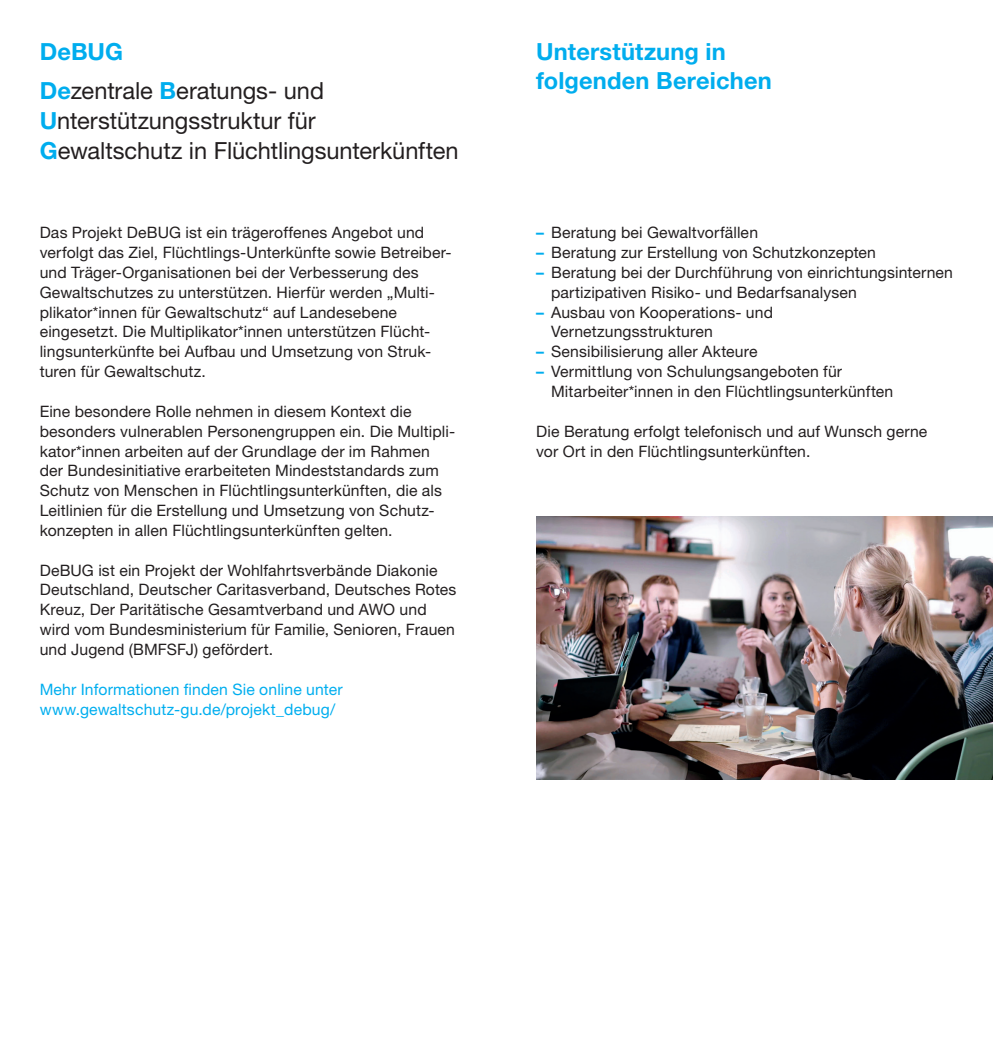
<style>
.page{position:relative;width:993px;height:1042px;background:#fff}
.page>*{position:absolute;margin:0;border:0;box-sizing:border-box;transform-origin:0 0}
.t1{font:23.62px/39.7px "Helvetica Neue LT Pro";letter-spacing:-.005em;color:#231f20}
.t2{font:700 23.62px/29.8px "Helvetica Neue LT Pro";letter-spacing:.005em;color:#00adee}
.t3{font:15.75px/19.8px "Helvetica Neue LT Pro";letter-spacing:.01em;color:#231f20}
.t4{font:15.75px/19.8px "Helvetica Neue LT Pro";letter-spacing:.01em;color:#00aeef}
.s1{font-weight:700;color:#00adee}
</style>
<div class="page">
<img style="left:536px;top:516px;width:456px;height:263px">
<h1 class="t1" style="left:40px;top:31px;width:286px"><span class="s1">DeBUG<br>De</span>zentrale <span class="s1">B</span>eratungs- und</h1>
<h1 class="t1" style="left:40px;top:105px;width:420px;line-height:29.8px"><span class="s1">U</span>nterstützungsstruktur für<br><span class="s1">G</span>ewaltschutz in Flüchtlingsunterkünften</h1>
<p class="t3" style="left:40px;top:222px;width:413px">Das Projekt DeBUG ist ein trägeroffenes Angebot und verfolgt das Ziel, Flüchtlings-Unterkünfte sowie Betreiber&shy;und Träger-Organisationen bei der Verbesserung des Gewaltschutzes zu unterstützen. Hierfür werden „Multi&shy;plikator*innen für Gewaltschutz“ auf Landesebene eingesetzt. Die Multiplikator*innen unterstützen Flücht&shy;lingsunterkünfte bei Aufbau und Umsetzung von Struk&shy;turen für Gewaltschutz.</p>
<p class="t3" style="left:40px;top:401px;width:417px">Eine besondere Rolle nehmen in diesem Kontext die besonders vulnerablen Personengruppen ein. Die Multipli&shy;kator*innen arbeiten auf der Grundlage der im Rahmen der Bundesinitiative erarbeiteten Mindeststandards zum Schutz von Menschen in Flüchtlingsunterkünften, die als Leitlinien für die Erstellung und Umsetzung von Schutz&shy;konzepten in allen Flüchtlingsunterkünften gelten.</p>
<p class="t3" style="left:40px;top:560px;width:418px">DeBUG ist ein Projekt der Wohlfahrtsverbände Diakonie Deutschland, Deutscher Caritasverband, Deutsches Rotes Kreuz, Der Paritätische Gesamtverband und AWO und wird vom Bundesministerium für Familie, Senioren, Frauen und Jugend (BMFSFJ) gefördert.</p>
<p class="t4" style="left:40px;top:679px;width:304px">Mehr Informationen finden Sie online unter www.gewaltschutz-gu.de/projekt_debug/</p>
<h1 class="t2" style="left:536px;top:36px;width:237px">Unterstützung in folgenden Bereichen</h1>
<p class="t3" style="left:536px;top:222px;width:223px"><span class="s1">–</span> Beratung bei Gewaltvorfällen</p>
<p class="t3" style="left:536px;top:242px;width:341px"><span class="s1">–</span> Beratung zur Erstellung von Schutzkonzepten</p>
<p class="t3" style="left:551px;top:262px;width:403px;text-indent:-15px"><span class="s1">–</span> Beratung bei der Durchführung von einrichtungsinternen partizipativen Risiko- und Bedarfsanalysen</p>
<p class="t3" style="left:551px;top:302px;width:223px;text-indent:-15px"><span class="s1">–</span> Ausbau von Kooperations- und<br>Vernetzungsstrukturen</p>
<p class="t3" style="left:536px;top:341px;width:223px"><span class="s1">–</span> Sensibilisierung aller Akteure</p>
<p class="t3" style="left:551px;top:361px;width:343px;text-indent:-15px"><span class="s1">–</span> Vermittlung von Schulungsangeboten für<br>Mitarbeiter*innen in den Flüchtlingsunterkünften</p>
<p class="t3" style="left:536px;top:421px;width:392px">Die Beratung erfolgt telefonisch und auf Wunsch gerne vor Ort in den Flüchtlingsunterkünften.</p>
</div>
